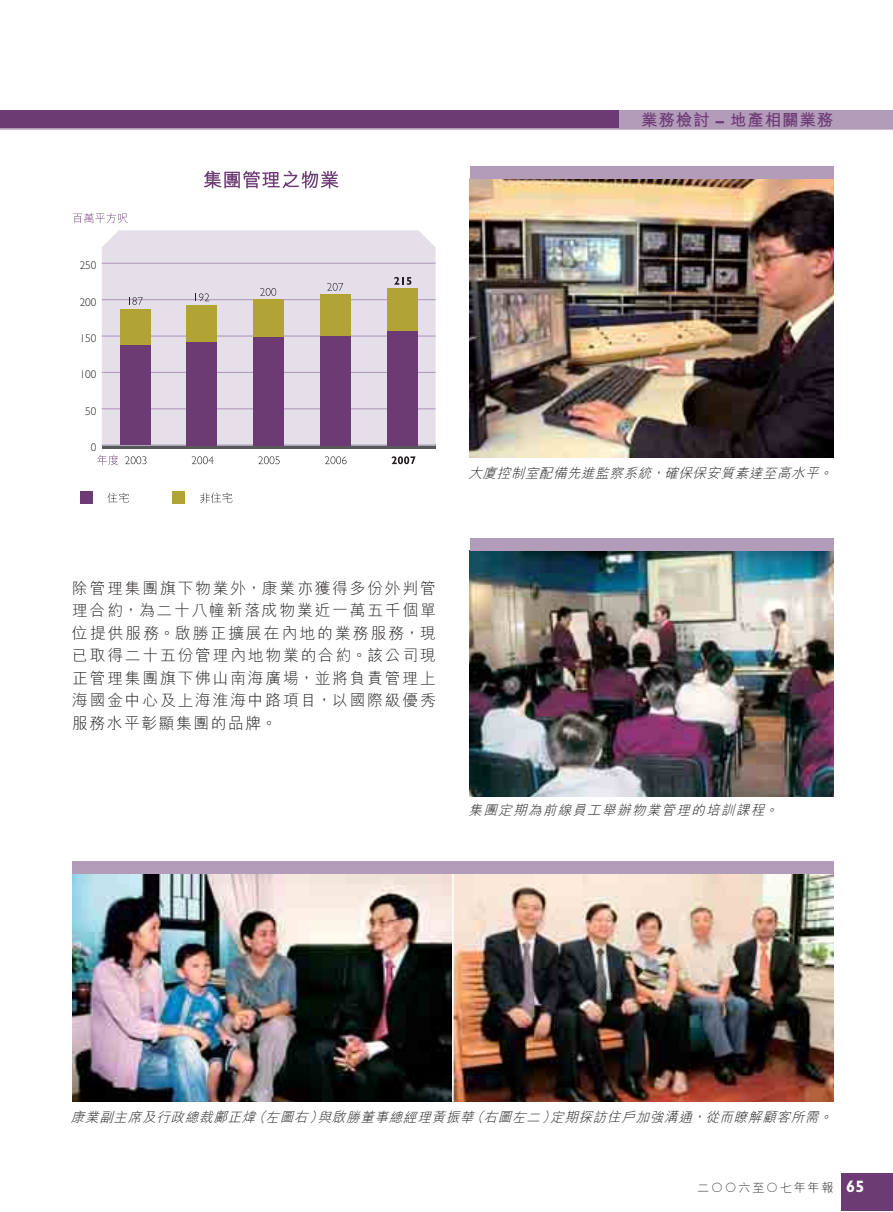
<style>
.page{position:relative;width:893px;height:1212px;background:#fff}
.page>*{position:absolute;margin:0;border:0;box-sizing:border-box;transform-origin:0 0}
.t1{font:16.5px "M Hei HK Bold E Ten B5 H";letter-spacing:.05em;color:#6c3b74}
.t2{font:700 16.5px "Gill Sans Std";color:#fff}
.t3{font:15.75px/22.5px "M Hei HK Light E Ten B5 H";letter-spacing:.115em;color:#231f20;text-align:justify}
.t4{font:italic 13.5px "M Hei HK Light E Ten B5 H";color:#231f20}
.t5{font:12px "M Hei HK Light E Ten B5 H";letter-spacing:.15em;color:#231f20}
.t6{font:300 11.25px "Gill Sans Std";color:#231f20}
.s1{font-family:"Gill Sans Std";font-weight:700}
</style>
<div class="page">
<div style="left:842px;top:1174px;width:51px;height:37px;background:#6c3b74"></div>
<hr style="left:1px;top:128px;width:892px;height:2px;background:#b39cba">
<div style="left:1px;top:111px;width:892px;height:17px;background:#6c3b74"></div>
<div style="left:619px;top:111px;width:274px;height:17px;background:#b39cba"></div>
<img style="left:72px;top:874px;width:761px;height:227px">
<img style="left:470px;top:551px;width:363px;height:245px">
<img style="left:470px;top:179px;width:363px;height:278px">
<svg style="left:325px;top:456px;width:22px;height:8px"></svg>
<svg style="left:258px;top:456px;width:22px;height:8px"></svg>
<svg style="left:192px;top:456px;width:21px;height:8px"></svg>
<svg style="left:392px;top:456px;width:24px;height:8px"></svg>
<svg style="left:204px;top:171px;width:134px;height:17px"></svg>
<svg style="left:73px;top:213px;width:55px;height:10px"></svg>
<svg style="left:97px;top:455px;width:21px;height:10px"></svg>
<svg style="left:125px;top:456px;width:21px;height:8px"></svg>
<div style="left:80px;top:491px;width:13px;height:13px;background:#6c3b74"></div>
<svg style="left:108px;top:492px;width:21px;height:11px"></svg>
<div style="left:172px;top:491px;width:13px;height:13px;background:#b2a335"></div>
<svg style="left:200px;top:492px;width:32px;height:11px"></svg>
<hr style="left:102px;top:444px;width:334px;height:4px;background:#58595b">
<div style="left:102px;top:230px;width:334px;height:215px;background:#e4dfe9"></div>
<hr style="left:102px;top:445px;width:334px;height:1px;background:#b39cba">
<hr style="left:102px;top:408px;width:334px;height:1px;background:#b39cba">
<hr style="left:102px;top:372px;width:334px;height:1px;background:#b39cba">
<hr style="left:102px;top:335px;width:334px;height:2px;background:#b39cba">
<hr style="left:102px;top:299px;width:334px;height:1px;background:#b39cba">
<hr style="left:102px;top:263px;width:334px;height:1px;background:#b39cba">
<div style="left:387px;top:289px;width:30px;height:42px;background:#b2a335"></div>
<div style="left:320px;top:295px;width:30px;height:41px;background:#b2a335"></div>
<div style="left:254px;top:300px;width:30px;height:37px;background:#b2a335"></div>
<div style="left:187px;top:305px;width:30px;height:37px;background:#b2a335"></div>
<div style="left:120px;top:309px;width:30px;height:36px;background:#b2a335"></div>
<div style="left:387px;top:331px;width:30px;height:114px;background:#6c3b74"></div>
<div style="left:320px;top:336px;width:30px;height:109px;background:#6c3b74"></div>
<div style="left:254px;top:337px;width:30px;height:108px;background:#6c3b74"></div>
<div style="left:187px;top:342px;width:30px;height:103px;background:#6c3b74"></div>
<div style="left:120px;top:345px;width:30px;height:100px;background:#6c3b74"></div>
<svg style="left:195px;top:293px;width:14px;height:8px"></svg>
<svg style="left:129px;top:297px;width:14px;height:8px"></svg>
<svg style="left:260px;top:288px;width:16px;height:8px"></svg>
<svg style="left:327px;top:283px;width:16px;height:8px"></svg>
<svg style="left:394px;top:277px;width:17px;height:8px"></svg>
<div style="left:470px;top:166px;width:363px;height:13px;background:#b39cba"></div>
<hr style="left:452px;top:867px;width:2px;height:239px;background:#fff">
<div style="left:72px;top:861px;width:761px;height:13px;background:#b39cba"></div>
<div style="left:470px;top:538px;width:363px;height:13px;background:#b39cba"></div>
<p class="t1" style="left:641px;top:114px;width:194px">業務檢討 <span class="s1">–</span> 地產相關業務</p>
<p class="t6" style="left:80px;top:259px;width:18px">250</p>
<p class="t6" style="left:80px;top:295px;width:18px">200</p>
<p class="t6" style="left:80px;top:331px;width:18px">150</p>
<p class="t6" style="left:80px;top:368px;width:18px">100</p>
<p class="t6" style="left:85px;top:404px;width:13px">50</p>
<p class="t6" style="left:91px;top:441px;width:7px">0</p>
<p class="t4" style="left:468px;top:467px;width:369px">大廈控制室配備先進監察系統，確保保安質素達至高水平。</p>
<p class="t3" style="left:72px;top:579px;width:365px">除管理集團旗下物業外，康業亦獲得多份外判管理合約，為二十八幢新落成物業近一萬五千個單位提供服務。啟勝正擴展在內地的業務服務，現已取得二十五份管理內地物業的合約。該公司現正管理集團旗下佛山南海廣場，並將負責管理上海國金中心及上海淮海中路項目，以國際級優秀服務水平彰顯集團的品牌。</p>
<p class="t4" style="left:468px;top:805px;width:314px">集團定期為前線員工舉辦物業管理的培訓課程。</p>
<p class="t4" style="left:71px;top:1111px;width:766px">康業副主席及行政總裁鄺正煒（左圖右）與啟勝董事總經理黃振華（右圖左二）定期探訪住戶加強溝通，從而瞭解顧客所需。</p>
<p class="t5" style="left:697px;top:1183px;width:138px">二〇〇六至〇七年年報</p>
<p class="t2" style="left:846px;top:1176px;width:20px">65</p>
</div>
